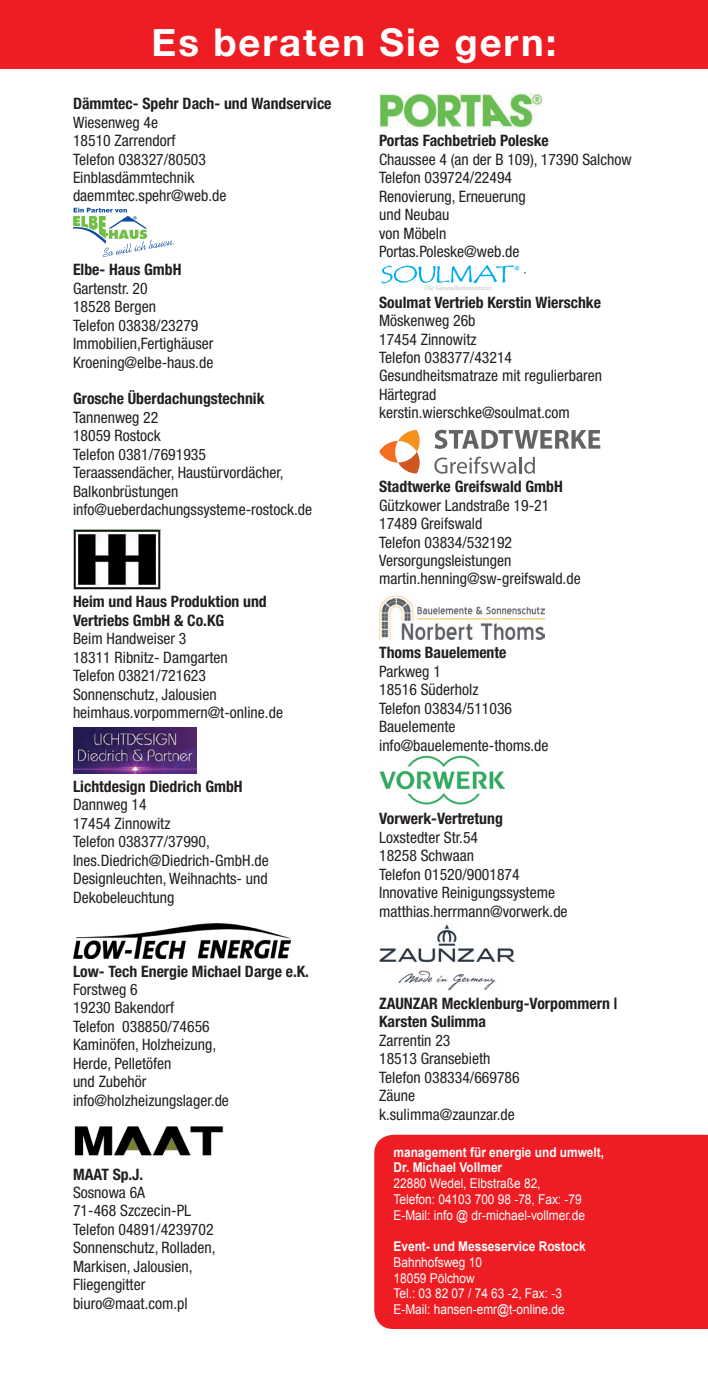
<style>
.page{position:relative;width:708px;height:1378px;background:#fff}
.page>*{position:absolute;margin:0;border:0;box-sizing:border-box;transform-origin:0 0}
.t1{font:700 38.25px "Helvetica Neue";letter-spacing:.05em;color:#fff}
.t2{font:condensed 15.75px/18.4px "Helvetica Neue";color:#231f20}
.t3{font:700 condensed 15.75px/18.4px "Helvetica Neue";color:#231f20}
.t4{font:13.5px/15.8px "Arial";color:#fff;scale:.88 1}
.t5{font:700 13.5px/15.8px "Arial";color:#fff;scale:.88 1}
.t6{font:italic 6.75px "Minion Pro";letter-spacing:-.005em;color:#bcbdc0}
</style>
<div class="page">
<div style="left:0;top:0;width:708px;height:69px;background:#ee1d23"></div>
<svg style="left:73px;top:208px;width:101px;height:49px"></svg>
<img style="left:73px;top:529px;width:87px;height:60px">
<img style="left:73px;top:728px;width:124px;height:45px">
<img style="left:73px;top:923px;width:217px;height:35px">
<img style="left:74px;top:1126px;width:150px;height:30px">
<img style="left:379px;top:94px;width:163px;height:34px">
<svg style="left:381px;top:265px;width:145px;height:18px"></svg>
<svg style="left:379px;top:430px;width:41px;height:43px"></svg>
<svg style="left:435px;top:430px;width:165px;height:19px"></svg>
<svg style="left:434px;top:456px;width:82px;height:18px"></svg>
<hr style="left:519px;top:457px;width:3px;height:16px;background:#636366">
<svg style="left:524px;top:457px;width:11px;height:17px"></svg>
<img style="left:379px;top:595px;width:165px;height:45px">
<img style="left:379px;top:755px;width:126px;height:50px">
<img style="left:379px;top:924px;width:136px;height:66px">
<div style="left:374px;top:1134px;width:334px;height:195px;background:#ee1d23"></div>
<h1 class="t1" style="left:152px;top:13px;width:406px">Es beraten Sie gern:</h1>
<p class="t3" style="left:73px;top:94px;width:260px">Dämmtec- Spehr Dach- und Wandservice</p>
<p class="t2" style="left:73px;top:113px;width:155px">Wiesenweg 4e<br>18510 Zarrendorf<br>Telefon 038327/80503<br>Einblasdämmtechnik daemmtec.spehr@web.de</p>
<p class="t3" style="left:379px;top:131px;width:171px">Portas Fachbetrieb Poleske</p>
<p class="t2" style="left:379px;top:150px;width:254px">Chaussee 4 (an der B 109), 17390 Salchow<br>Telefon 039724/22494<br>Renovierung, Erneuerung<br>und Neubau<br>von Möbeln<br>Portas.Poleske@web.de</p>
<p class="t6" style="left:425px;top:283px;width:70px">Die Gesundheitsmatratze.</p>
<p class="t3" style="left:379px;top:293px;width:224px">Soulmat Vertrieb Kerstin Wierschke</p>
<p class="t2" style="left:379px;top:311px;width:224px">Möskenweg 26b<br>17454 Zinnowitz<br>Telefon 038377/43214<br>Gesundheitsmatraze mit regulierbaren<br>Härtegrad kerstin.wierschke@soulmat.com</p>
<p class="t3" style="left:73px;top:260px;width:110px">Elbe- Haus GmbH</p>
<p class="t2" style="left:73px;top:279px;width:142px">Gartenstr. 20<br>18528 Bergen<br>Telefon 03838/23279<br>Immobilien,Fertighäuser<br>Kroening@elbe-haus.de</p>
<p class="t3" style="left:73px;top:389px;width:193px">Grosche Überdachungstechnik</p>
<p class="t2" style="left:73px;top:408px;width:241px">Tannenweg 22<br>18059 Rostock<br>Telefon 0381/7691935<br>Teraassendächer, Haustürvordächer,<br>Balkonbrüstungen info@ueberdachungssysteme-rostock.de</p>
<p class="t3" style="left:379px;top:477px;width:185px">Stadtwerke Greifswald GmbH</p>
<p class="t2" style="left:379px;top:496px;width:203px">Gützkower Landstraße 19-21<br>17489 Greifswald<br>Telefon 03834/532192<br>Versorgungsleistungen martin.henning@sw-greifswald.de</p>
<p class="t3" style="left:73px;top:592px;width:195px">Heim und Haus Produktion und<br>Vertriebs GmbH &amp; Co.KG</p>
<p class="t2" style="left:73px;top:629px;width:211px">Beim Handweiser 3<br>18311 Ribnitz- Damgarten<br>Telefon 03821/721623<br>Sonnenschutz, Jalousien heimhaus.vorpommern@t-online.de</p>
<p class="t3" style="left:73px;top:777px;width:171px">Lichtdesign Diedrich GmbH</p>
<p class="t2" style="left:73px;top:795px;width:197px">Dannweg 14<br>17454 Zinnowitz<br>Telefon 038377/37990,<br>Ines.Diedrich@Diedrich-GmbH.de<br>Designleuchten, Weihnachts- und<br>Dekobeleuchtung</p>
<p class="t3" style="left:73px;top:961px;width:238px">Low- Tech Energie Michael Darge e.K.</p>
<p class="t2" style="left:73px;top:980px;width:157px">Forstweg 6<br>19230 Bakendorf<br>Telefon 038850/74656<br>Kaminöfen, Holzheizung,<br>Herde, Pelletöfen<br>und Zubehör info@holzheizungslager.de</p>
<p class="t3" style="left:73px;top:1164px;width:72px">MAAT Sp.J.</p>
<p class="t2" style="left:73px;top:1183px;width:144px">Sosnowa 6A<br>71-468 Szczecin-PL<br>Telefon 04891/4239702<br>Sonnenschutz, Rolladen,<br>Markisen, Jalousien,<br>Fliegengitter biuro@maat.com.pl</p>
<p class="t3" style="left:379px;top:643px;width:129px">Thoms Bauelemente</p>
<p class="t2" style="left:379px;top:662px;width:171px">Parkweg 1<br>18516 Süderholz<br>Telefon 03834/511036<br>Bauelemente info@bauelemente-thoms.de</p>
<p class="t3" style="left:379px;top:809px;width:125px">Vorwerk-Vertretung</p>
<p class="t2" style="left:379px;top:828px;width:190px">Loxstedter Str.54<br>18258 Schwaan<br>Telefon 01520/9001874<br>Innovative Reinigungssysteme matthias.herrmann@vorwerk.de</p>
<p class="t3" style="left:379px;top:994px;width:240px">ZAUNZAR Mecklenburg-Vorpommern |<br>Karsten Sulimma</p>
<p class="t2" style="left:379px;top:1031px;width:142px">Zarrentin 23<br>18513 Gransebieth<br>Telefon 038334/669786<br>Zäune k.sulimma@zaunzar.de</p>
<p class="t5" style="left:394px;top:1144px;width:241px">management für energie und umwelt,<br>Dr. Michael Vollmer</p>
<p class="t4" style="left:394px;top:1175px;width:219px">22880 Wedel, Elbstraße 82,<br>Telefon: 04103 700 98 -78, Fax: -79<br>E-Mail: info @ dr-michael-vollmer.de</p>
<p class="t5" style="left:394px;top:1239px;width:220px">Event- und Messeservice Rostock</p>
<p class="t4" style="left:394px;top:1254px;width:196px">Bahnhofsweg 10<br>18059 Pölchow<br>Tel.: 03 82 07 / 74 63 -2, Fax: -3<br>E-Mail: hansen-emr@t-online.de</p>
</div>
